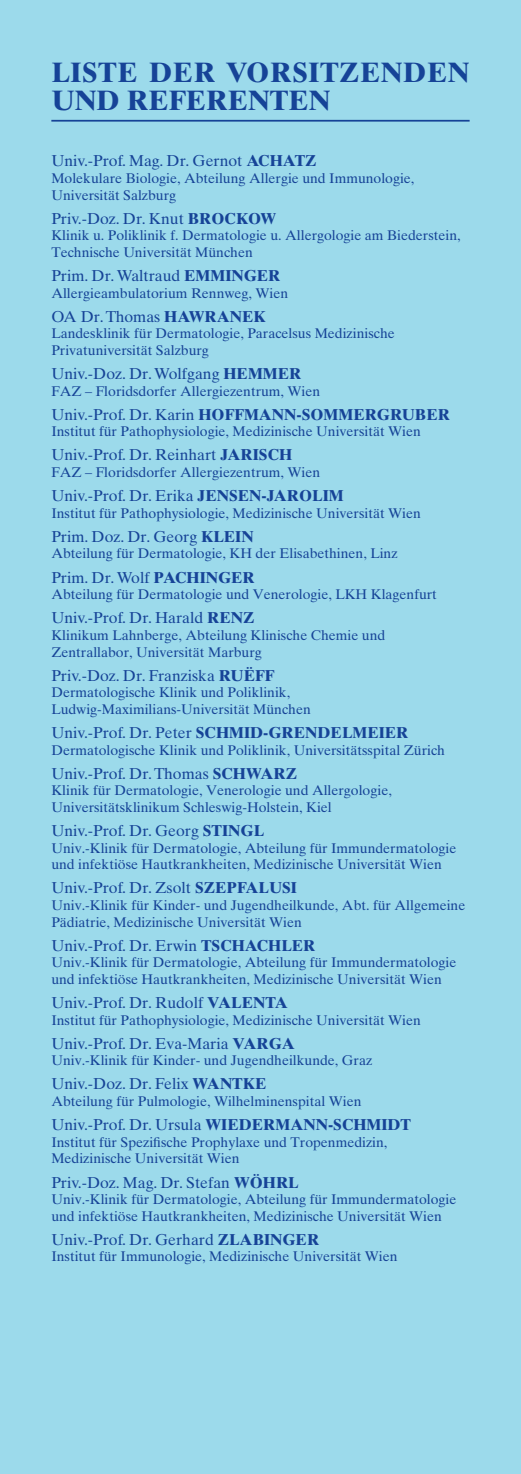
<style>
.page{position:relative;width:521px;height:1474px;background:#fff}
.page>*{position:absolute;margin:0;border:0;box-sizing:border-box;transform-origin:0 0}
.t1{font:700 28px/28px "Times Ten";letter-spacing:.02em;color:#164397}
.t2{font:15.75px "Times Ten";color:#164397}
.t3{font:700 15.75px "Times Ten";color:#164397}
.t4{font:14px/16.6px "Times Ten";color:#164397}
.s1{font-weight:700}
.s2{font-weight:400}
</style>
<div class="page">
<div style="left:0;top:0;width:521px;height:1473px;background:#9cdaeb"></div>
<hr style="left:51px;top:120px;width:419px;height:2px;background:#164397">
<h1 class="t1" style="left:51px;top:61px;width:420px">LISTE DER VORSITZENDEN<br>UND REFERENTEN</h1>
<p class="t2" style="left:51px;top:155px;width:267px">Univ.-Prof. Mag. Dr. Gernot <span class="s1">ACHATZ</span></p>
<p class="t4" style="left:51px;top:171px;width:365px">Molekulare Biologie, Abteilung Allergie und Immunologie,<br>Universität Salzburg</p>
<p class="t2" style="left:51px;top:212px;width:226px">Priv.-Doz. Dr. Knut <span class="s1">BROCKOW</span></p>
<p class="t4" style="left:51px;top:228px;width:411px">Klinik u. Poliklinik f. Dermatologie u. Allergologie am Biederstein,<br>Technische Universität München</p>
<p class="t2" style="left:51px;top:270px;width:231px">Prim. Dr. Waltraud <span class="s1">EMMINGER</span></p>
<p class="t4" style="left:51px;top:286px;width:238px">Allergieambulatorium Rennweg, Wien</p>
<p class="t2" style="left:51px;top:310px;width:216px">OA Dr. Thomas <span class="s1">HAWRANEK</span></p>
<p class="t4" style="left:51px;top:326px;width:345px">Landesklinik für Dermatologie, Paracelsus Medizinische<br>Privatuniversität Salzburg</p>
<p class="t2" style="left:51px;top:368px;width:251px">Univ.-Doz. Dr. Wolfgang <span class="s1">HEMMER</span></p>
<p class="t4" style="left:51px;top:384px;width:270px">FAZ – Floridsdorfer Allergiezentrum, Wien</p>
<p class="t3" style="left:51px;top:408px;width:400px"><span class="s2">Univ.-Prof. Dr. Karin</span> HOFFMANN-SOMMERGRUBER</p>
<p class="t4" style="left:51px;top:424px;width:371px">Institut für Pathophysiologie, Medizinische Universität Wien</p>
<p class="t2" style="left:51px;top:449px;width:242px">Univ.-Prof. Dr. Reinhart <span class="s1">JARISCH</span></p>
<p class="t4" style="left:51px;top:465px;width:270px">FAZ – Floridsdorfer Allergiezentrum, Wien</p>
<p class="t2" style="left:51px;top:490px;width:294px">Univ.-Prof. Dr. Erika <span class="s1">JENSEN-JAROLIM</span></p>
<p class="t4" style="left:51px;top:506px;width:371px">Institut für Pathophysiologie, Medizinische Universität Wien</p>
<p class="t2" style="left:51px;top:530px;width:204px">Prim. Doz. Dr. Georg <span class="s1">KLEIN</span></p>
<p class="t4" style="left:51px;top:547px;width:348px">Abteilung für Dermatologie, KH der Elisabethinen, Linz</p>
<p class="t2" style="left:51px;top:571px;width:205px">Prim. Dr. Wolf <span class="s1">PACHINGER</span></p>
<p class="t4" style="left:51px;top:587px;width:387px">Abteilung für Dermatologie und Venerologie, LKH Klagenfurt</p>
<p class="t2" style="left:51px;top:612px;width:205px">Univ.-Prof. Dr. Harald <span class="s1">RENZ</span></p>
<p class="t4" style="left:51px;top:628px;width:335px">Klinikum Lahnberge, Abteilung Klinische Chemie und<br>Zentrallabor, Universität Marburg</p>
<p class="t2" style="left:51px;top:669px;width:224px">Priv.-Doz. Dr. Franziska <span class="s1">RUËFF</span></p>
<p class="t4" style="left:51px;top:685px;width:261px">Dermatologische Klinik und Poliklinik,<br>Ludwig-Maximilians-Universität München</p>
<p class="t2" style="left:51px;top:726px;width:359px">Univ.-Prof. Dr. Peter <span class="s1">SCHMID-GRENDELMEIER</span></p>
<p class="t4" style="left:51px;top:743px;width:395px">Dermatologische Klinik und Poliklinik, Universitätsspital Zürich</p>
<p class="t2" style="left:51px;top:767px;width:247px">Univ.-Prof. Dr. Thomas <span class="s1">SCHWARZ</span></p>
<p class="t4" style="left:51px;top:783px;width:342px">Klinik für Dermatologie, Venerologie und Allergologie,<br>Universitätsklinikum Schleswig-Holstein, Kiel</p>
<p class="t2" style="left:51px;top:824px;width:214px">Univ.-Prof. Dr. Georg <span class="s1">STINGL</span></p>
<p class="t4" style="left:51px;top:841px;width:406px">Univ.-Klinik für Dermatologie, Abteilung für Immundermatologie und infektiöse Hautkrankheiten, Medizinische Universität Wien</p>
<p class="t2" style="left:51px;top:882px;width:247px">Univ.-Prof. Dr. Zsolt <span class="s1">SZEPFALUSI</span></p>
<p class="t4" style="left:51px;top:898px;width:415px">Univ.-Klinik für Kinder- und Jugendheilkunde, Abt. für Allgemeine<br>Pädiatrie, Medizinische Universität Wien</p>
<p class="t2" style="left:51px;top:939px;width:266px">Univ.-Prof. Dr. Erwin <span class="s1">TSCHACHLER</span></p>
<p class="t4" style="left:51px;top:955px;width:406px">Univ.-Klinik für Dermatologie, Abteilung für Immundermatologie und infektiöse Hautkrankheiten, Medizinische Universität Wien</p>
<p class="t2" style="left:51px;top:996px;width:238px">Univ.-Prof. Dr. Rudolf <span class="s1">VALENTA</span></p>
<p class="t4" style="left:51px;top:1013px;width:371px">Institut für Pathophysiologie, Medizinische Universität Wien</p>
<p class="t2" style="left:51px;top:1037px;width:245px">Univ.-Prof. Dr. Eva-Maria <span class="s1">VARGA</span></p>
<p class="t4" style="left:51px;top:1053px;width:322px">Univ.-Klinik für Kinder- und Jugendheilkunde, Graz</p>
<p class="t2" style="left:51px;top:1078px;width:216px">Univ.-Doz. Dr. Felix <span class="s1">WANTKE</span></p>
<p class="t4" style="left:51px;top:1094px;width:312px">Abteilung für Pulmologie, Wilhelminenspital Wien</p>
<p class="t2" style="left:51px;top:1118px;width:361px">Univ.-Prof. Dr. Ursula <span class="s1">WIEDERMANN-SCHMIDT</span></p>
<p class="t4" style="left:51px;top:1135px;width:338px">Institut für Spezifische Prophylaxe und Tropenmedizin,<br>Medizinische Universität Wien</p>
<p class="t2" style="left:51px;top:1176px;width:249px">Priv.-Doz. Mag. Dr. Stefan <span class="s1">WÖHRL</span></p>
<p class="t4" style="left:51px;top:1192px;width:406px">Univ.-Klinik für Dermatologie, Abteilung für Immundermatologie und infektiöse Hautkrankheiten, Medizinische Universität Wien</p>
<p class="t2" style="left:51px;top:1233px;width:269px">Univ.-Prof. Dr. Gerhard <span class="s1">ZLABINGER</span></p>
<p class="t4" style="left:51px;top:1249px;width:348px">Institut für Immunologie, Medizinische Universität Wien</p>
</div>
